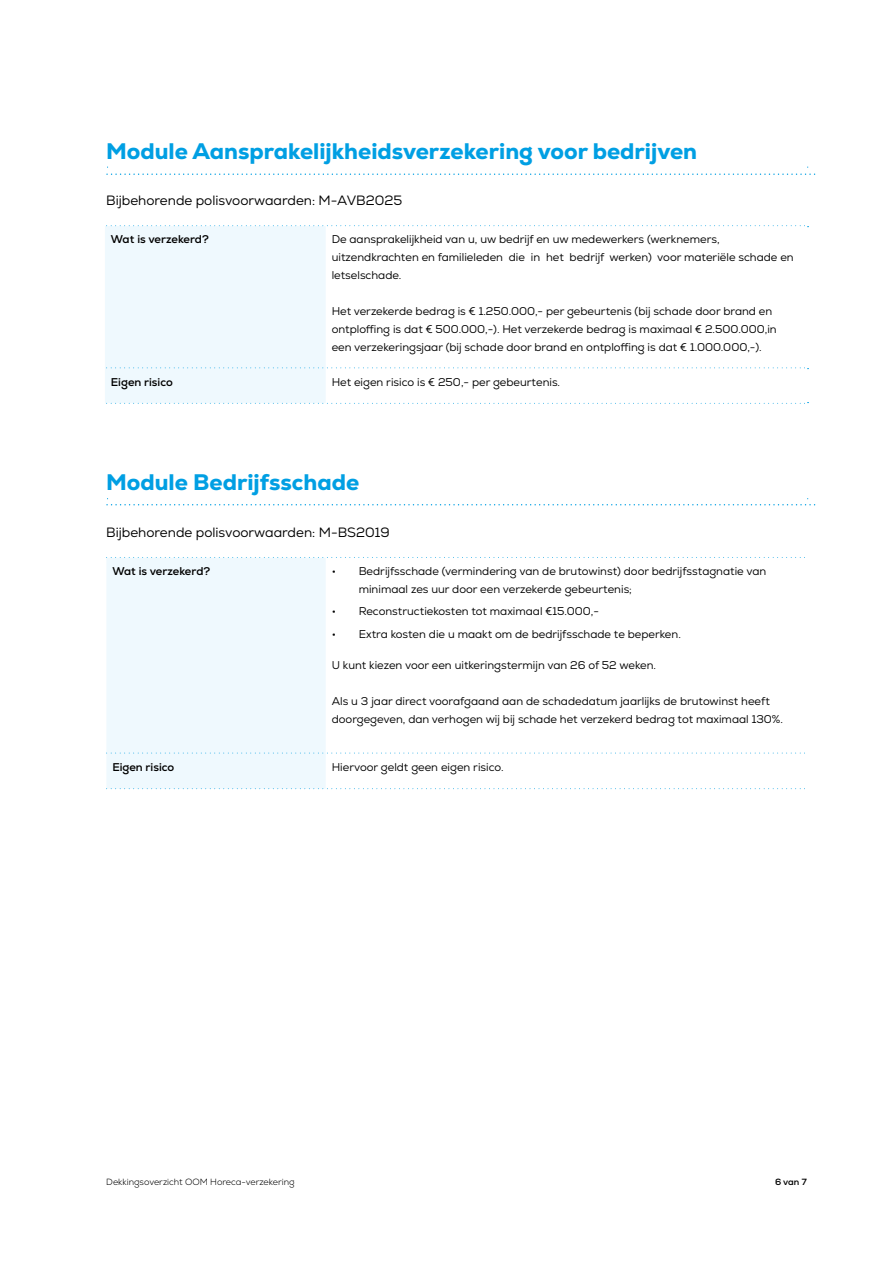
<style>
.page{position:relative;width:893px;height:1263px;background:#fff}
.page>*{position:absolute;margin:0;border:0;box-sizing:border-box;transform-origin:0 0}
.t1{font:800 22.5px "Nexa";color:#009fe3}
.t2{font:13.5px "Nexa";color:#000}
.t3{font:11.25px/18px "Nexa";color:#000}
.t4{font:700 11.25px "Nexa";color:#000}
.t5{font:300 9px "Nexa";color:#000}
.t6{font:700 9px "Nexa";color:#000}
</style>
<div class="page">
<div style="left:106px;top:558px;width:220px;height:231px;background:#eff9fe"></div>
<svg style="left:107px;top:167px;width:708px;height:8px"></svg>
<svg style="left:107px;top:498px;width:708px;height:7px"></svg>
<svg style="left:107px;top:557px;width:698px;height:1px"></svg>
<svg style="left:107px;top:753px;width:698px;height:1px"></svg>
<svg style="left:107px;top:788px;width:698px;height:1px"></svg>
<svg style="left:105px;top:225px;width:703px;height:179px"></svg>
<h1 class="t1" style="left:106px;top:136px;width:592px">Module Aansprakelijkheidsverzekering voor bedrijven</h1>
<p class="t2" style="left:106px;top:192px;width:298px">Bijbehorende polisvoorwaarden: M-AVB2025</p>
<p class="t4" style="left:111px;top:232px;width:99px">Wat is verzekerd?</p>
<p class="t3" style="left:332px;top:231px;width:464px">De aansprakelijkheid van u, uw bedrijf en uw medewerkers (werknemers, uitzendkrachten en familieleden die in het bedrijf werken) voor materiële schade en letselschade.</p>
<p class="t3" style="left:332px;top:303px;width:446px">Het verzekerde bedrag is € 1.250.000,- per gebeurtenis (bij schade door brand en ontploffing is dat € 500.000,-). Het verzekerde bedrag is maximaal € 2.500.000,in een verzekeringsjaar (bij schade door brand en ontploffing is dat € 1.000.000,-).</p>
<p class="t4" style="left:111px;top:375px;width:63px">Eigen risico</p>
<p class="t3" style="left:332px;top:373px;width:230px">Het eigen risico is € 250,- per gebeurtenis.</p>
<h1 class="t1" style="left:106px;top:468px;width:254px">Module Bedrijfsschade</h1>
<p class="t2" style="left:106px;top:524px;width:285px">Bijbehorende polisvoorwaarden: M-BS2019</p>
<p class="t4" style="left:112px;top:564px;width:99px">Wat is verzekerd?</p>
<p class="t3" style="left:359px;top:562px;width:409px;text-indent:-27px">• Bedrijfsschade (vermindering van de brutowinst) door bedrijfsstagnatie van minimaal zes uur door een verzekerde gebeurtenis;</p>
<p class="t3" style="left:332px;top:603px;width:269px">• Reconstructiekosten tot maximaal €15.000,-</p>
<p class="t3" style="left:332px;top:625px;width:351px">• Extra kosten die u maakt om de bedrijfsschade te beperken.</p>
<p class="t3" style="left:332px;top:656px;width:326px">U kunt kiezen voor een uitkeringstermijn van 26 of 52 weken.</p>
<p class="t3" style="left:332px;top:692px;width:453px">Als u 3 jaar direct voorafgaand aan de schadedatum jaarlijks de brutowinst heeft doorgegeven, dan verhogen wij bij schade het verzekerd bedrag tot maximaal 130%.</p>
<p class="t4" style="left:112px;top:760px;width:63px">Eigen risico</p>
<p class="t3" style="left:332px;top:758px;width:173px">Hiervoor geldt geen eigen risico.</p>
<p class="t5" style="left:106px;top:1177px;width:190px">Dekkingsoverzicht OOM Horeca-verzekering</p>
<p class="t6" style="left:775px;top:1176px;width:33px">6 van 7</p>
</div>
